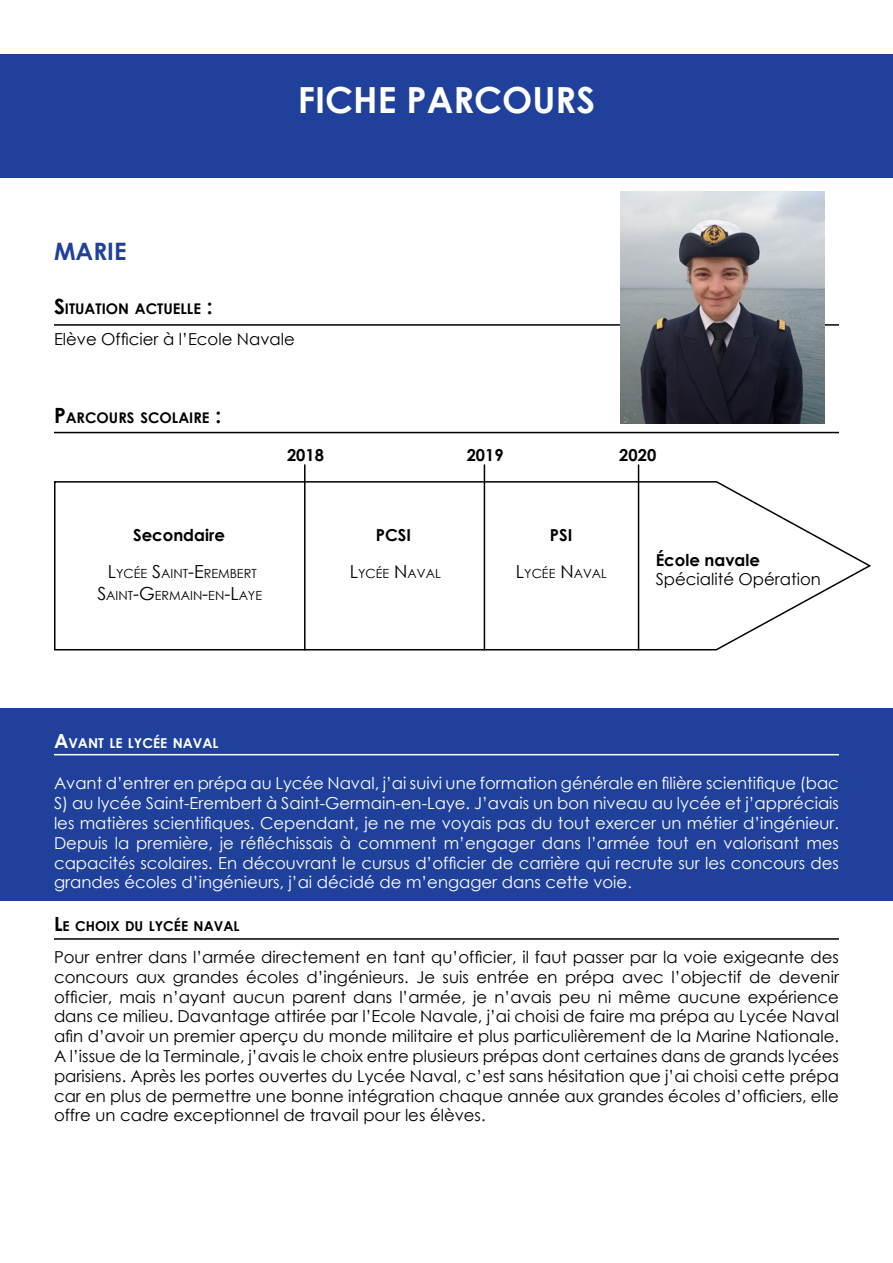
<style>
.page{position:relative;width:893px;height:1263px;background:#fff}
.page>*{position:absolute;margin:0;border:0;box-sizing:border-box;transform-origin:0 0}
.t1{font:700 36px "Century Gothic";color:#fff}
.t2{font:700 24px "Century Gothic";color:#20419b}
.t3{font:700 21px "Century Gothic";color:#000}
.t4{font:16.5px/19.8px "Century Gothic";color:#000;text-align:justify}
.t5{font:16.5px/19.8px "Century Gothic";color:#fff;text-align:justify}
.t6{font:700 16.5px "Century Gothic";color:#000}
.t7{font:700 14.7px "Century Gothic";color:#000}
.t8{font:700 13.65px "Century Gothic";color:#000}
.t9{font:700 13.65px "Century Gothic";color:#fff}
.t10{font:12.6px "Century Gothic";color:#000}
.s1{font-size:21px}
.s2{font-size:18px}
.s3{font-size:19.5px}
</style>
<div class="page">
<div style="left:0;top:708px;width:893px;height:192px;background:#20419b"></div>
<div style="left:0;top:54px;width:893px;height:123px;background:#20419b"></div>
<hr style="left:54px;top:432px;width:785px;height:1px;background:#000">
<hr style="left:54px;top:324px;width:785px;height:2px;background:#000">
<hr style="left:54px;top:754px;width:785px;height:1px;background:#fff">
<hr style="left:54px;top:938px;width:785px;height:2px;background:#000">
<img style="left:621px;top:191px;width:204px;height:232px">
<svg style="left:54px;top:480px;width:817px;height:171px"></svg>
<hr style="left:638px;top:464px;width:1px;height:186px;background:#000">
<hr style="left:484px;top:464px;width:1px;height:186px;background:#000">
<hr style="left:304px;top:464px;width:2px;height:186px;background:#000">
<p class="t2" style="left:54px;top:233px;width:74px">MARIE</p>
<p class="t7" style="left:54px;top:297px;width:160px"><span class="s1">S</span>ITUATIO N ACTUE LLE <span class="s1">:</span></p>
<p class="t1" style="left:298px;top:73px;width:299px">FICHE PARCOURS</p>
<p class="t4" style="left:54px;top:329px;width:242px">Elève Officier à l’Ecole Navale</p>
<p class="t7" style="left:54px;top:406px;width:23px"><span class="s1">P</span>ARCOURS</p>
<p class="t7" style="left:140px;top:406px;width:12px">SCO</p>
<p class="t7" style="left:172px;top:406px;width:16px">LAIRE</p>
<p class="t3" style="left:215px;top:399px;width:7px">:</p>
<p class="t6" style="left:287px;top:442px;width:38px">2018</p>
<p class="t6" style="left:467px;top:442px;width:38px">2019</p>
<p class="t6" style="left:619px;top:442px;width:38px">2020</p>
<p class="t6" style="left:133px;top:522px;width:93px">Secondaire</p>
<p class="t6" style="left:376px;top:522px;width:37px">PCSI</p>
<p class="t10" style="left:108px;top:565px;width:150px"><span class="s2">L</span>YCÉE <span class="s2">S</span>AINT<span class="s2">-E</span>REMBERT</p>
<p class="t10" style="left:350px;top:565px;width:91px"><span class="s2">L</span>YCÉE <span class="s2">N</span>AVAL</p>
<p class="t10" style="left:516px;top:565px;width:91px"><span class="s2">L</span>YCÉE <span class="s2">N</span>AVAL</p>
<p class="t10" style="left:97px;top:586px;width:166px"><span class="s2">S</span>AINT<span class="s2">-G</span>ERMAIN<span class="s2">-</span>EN<span class="s2">-L</span>AYE</p>
<p class="t6" style="left:550px;top:522px;width:24px">PSI</p>
<p class="t6" style="left:656px;top:547px;width:106px">École navale</p>
<p class="t4" style="left:656px;top:569px;width:167px">Spécialité Opération</p>
<p class="t9" style="left:54px;top:733px;width:166px"><span class="s3">A</span>VANT LE LYCÉE NAVAL</p>
<p class="t5" style="left:54px;top:773px;width:786px">Avant d’entrer en prépa au Lycée Naval, j’ai suivi une formation générale en filière scientifique (bac S) au lycée Saint-Erembert à Saint-Germain-en-Laye. J’avais un bon niveau au lycée et j’appréciais les matières scientifiques. Cependant, je ne me voyais pas du tout exercer un métier d’ingénieur.<br>Depuis la première, je réfléchissais à comment m’engager dans l’armée tout en valorisant mes capacités scolaires. En découvrant le cursus d’officier de carrière qui recrute sur les concours des grandes écoles d’ingénieurs, j’ai décidé de m’engager dans cette voie.</p>
<p class="t8" style="left:54px;top:915px;width:31px"><span class="s3">L</span>E CHOI</p>
<p class="t8" style="left:110px;top:915px;width:131px">X DU LYCÉE NAVAL</p>
<p class="t4" style="left:54px;top:947px;width:786px">Pour entrer dans l’armée directement en tant qu’officier, il faut passer par la voie exigeante des concours aux grandes écoles d’ingénieurs. Je suis entrée en prépa avec l’objectif de devenir officier, mais n’ayant aucun parent dans l’armée, je n’avais peu ni même aucune expérience dans ce milieu. Davantage attirée par l’Ecole Navale, j’ai choisi de faire ma prépa au Lycée Naval afin d’avoir un premier aperçu du monde militaire et plus particulièrement de la Marine Nationale.</p>
<p class="t4" style="left:54px;top:1046px;width:786px">A l’issue de la Terminale, j’avais le choix entre plusieurs prépas dont certaines dans de grands lycées parisiens. Après les portes ouvertes du Lycée Naval, c’est sans hésitation que j’ai choisi cette prépa car en plus de permettre une bonne intégration chaque année aux grandes écoles d’officiers, elle offre un cadre exceptionnel de travail pour les élèves.</p>
</div>
